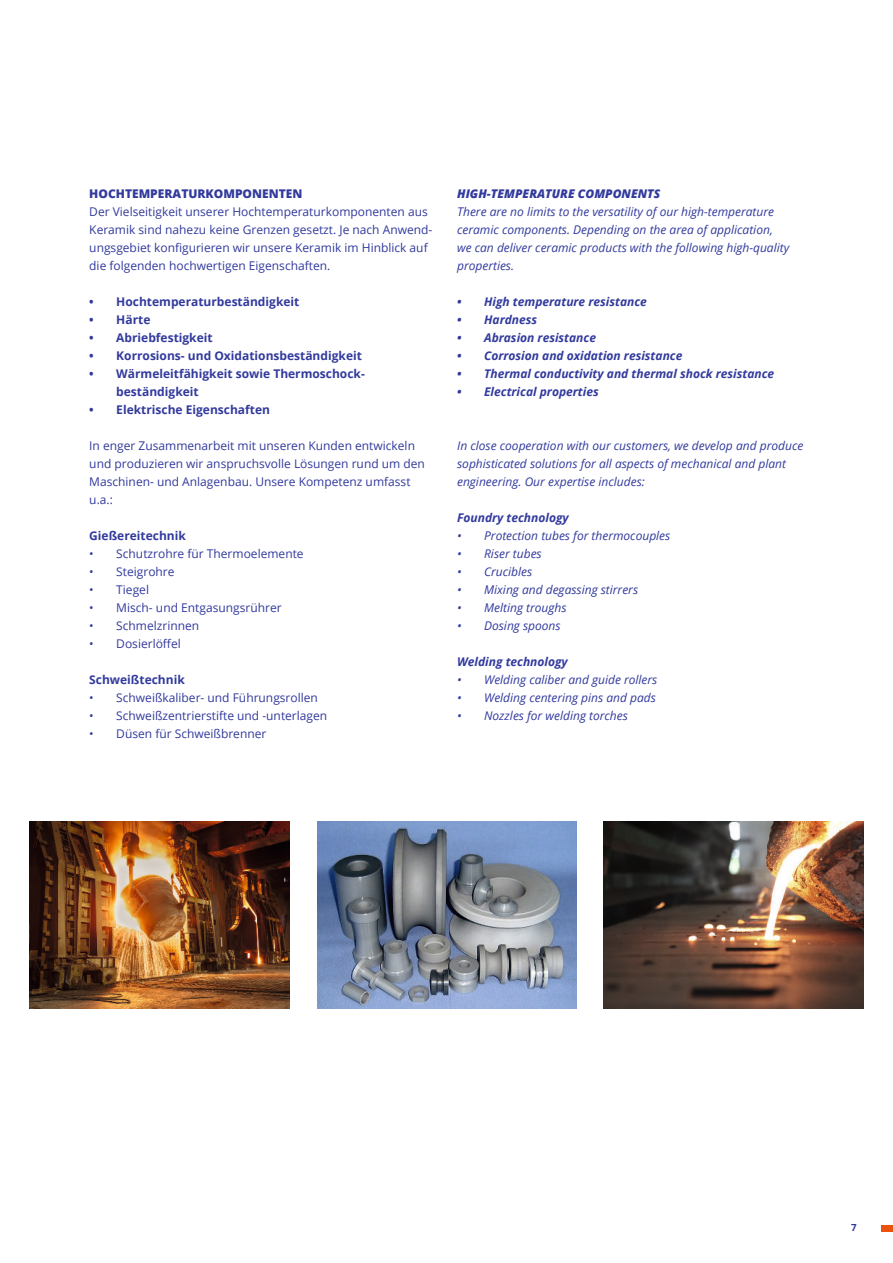
<style>
.page{position:relative;width:893px;height:1263px;background:#fff}
.page>*{position:absolute;margin:0;border:0;box-sizing:border-box;transform-origin:0 0}
.t1{font:12px/18px "Open Sans";color:#323a9d}
.t2{font:italic 12px/18px "Open Sans";color:#323a9d}
.t3{font:700 12px/18px "Open Sans";color:#323a9d}
.t4{font:italic 700 12px "Open Sans";color:#323a9d}
.t5{font:italic 800 12px "Open Sans";color:#323a9d}
.t6{font:800 12px "Open Sans";color:#323a9d}
.t7{font:700 9.75px "Open Sans";color:#323a9d}
</style>
<div class="page">
<img style="left:30px;top:821px;width:259px;height:187px">
<img style="left:317px;top:821px;width:259px;height:187px">
<img style="left:604px;top:821px;width:259px;height:187px">
<div style="left:881px;top:1225px;width:12px;height:7px;background:#eb520e"></div>
<p class="t6" style="left:89px;top:189px;width:215px">HOCHTEMPERATURKOMPONENTEN</p>
<p class="t1" style="left:89px;top:204px;width:345px">Der Vielseitigkeit unserer Hochtemperaturkomponenten aus Keramik sind nahezu keine Grenzen gesetzt. Je nach Anwend&shy;ungsgebiet konfigurieren wir unsere Keramik im Hinblick auf die folgenden hochwertigen Eigenschaften.</p>
<p class="t3" style="left:89px;top:294px;width:212px">• Hochtemperaturbeständigkeit</p>
<p class="t3" style="left:89px;top:312px;width:63px">• Härte</p>
<p class="t3" style="left:89px;top:330px;width:125px">• Abriebfestigkeit</p>
<p class="t3" style="left:89px;top:348px;width:274px">• Korrosions- und Oxidationsbeständigkeit</p>
<p class="t3" style="left:116px;top:366px;width:250px;text-indent:-27px">• Wärmeleitfähigkeit sowie Thermoschock&shy;beständigkeit</p>
<p class="t3" style="left:89px;top:402px;width:182px">• Elektrische Eigenschaften</p>
<p class="t1" style="left:89px;top:436px;width:337px">In enger Zusammenarbeit mit unseren Kunden entwickeln und produzieren wir anspruchsvolle Lösungen rund um den Maschinen- und Anlagenbau. Unsere Kompetenz umfasst u.a.:</p>
<p class="t3" style="left:89px;top:528px;width:98px">Gießereitechnik</p>
<p class="t1" style="left:89px;top:546px;width:216px">• Schutzrohre für Thermoelemente</p>
<p class="t1" style="left:89px;top:564px;width:87px">• Steigrohre</p>
<p class="t1" style="left:89px;top:582px;width:61px">• Tiegel</p>
<p class="t1" style="left:89px;top:600px;width:194px">• Misch- und Entgasungsrührer</p>
<p class="t1" style="left:89px;top:618px;width:111px">• Schmelzrinnen</p>
<p class="t1" style="left:89px;top:636px;width:93px">• Dosierlöffel</p>
<p class="t3" style="left:89px;top:672px;width:97px">Schweißtechnik</p>
<p class="t1" style="left:89px;top:690px;width:230px">• Schweißkaliber- und Führungsrollen</p>
<p class="t1" style="left:89px;top:708px;width:239px">• Schweißzentrierstifte und -unterlagen</p>
<p class="t1" style="left:89px;top:726px;width:179px">• Düsen für Schweißbrenner</p>
<p class="t5" style="left:457px;top:189px;width:205px">HIGH-TEMPERATURE COMPONENTS</p>
<p class="t2" style="left:457px;top:202px;width:334px">There are no limits to the versatility of our high-temperature ceramic components. Depending on the area of application, we can deliver ceramic products with the following high-quality properties.</p>
<p class="t4" style="left:457px;top:297px;width:191px">• High temperature resistance</p>
<p class="t4" style="left:457px;top:315px;width:81px">• Hardness</p>
<p class="t4" style="left:457px;top:333px;width:140px">• Abrasion resistance</p>
<p class="t4" style="left:457px;top:351px;width:227px">• Corrosion and oxidation resistance</p>
<p class="t4" style="left:457px;top:369px;width:319px">• Thermal conductivity and thermal shock resistance</p>
<p class="t4" style="left:457px;top:387px;width:143px">• Electrical properties</p>
<p class="t2" style="left:457px;top:438px;width:348px">In close cooperation with our customers, we develop and produce sophisticated solutions for all aspects of mechanical and plant engineering. Our expertise includes:</p>
<p class="t4" style="left:457px;top:513px;width:113px">Foundry technology</p>
<p class="t2" style="left:457px;top:528px;width:215px">• Protection tubes for thermocouples</p>
<p class="t2" style="left:457px;top:546px;width:86px">• Riser tubes</p>
<p class="t2" style="left:457px;top:564px;width:77px">• Crucibles</p>
<p class="t2" style="left:457px;top:582px;width:183px">• Mixing and degassing stirrers</p>
<p class="t2" style="left:457px;top:600px;width:111px">• Melting troughs</p>
<p class="t2" style="left:457px;top:618px;width:105px">• Dosing spoons</p>
<p class="t4" style="left:457px;top:657px;width:112px">Welding technology</p>
<p class="t2" style="left:457px;top:672px;width:202px">• Welding caliber and guide rollers</p>
<p class="t2" style="left:457px;top:690px;width:200px">• Welding centering pins and pads</p>
<p class="t2" style="left:457px;top:708px;width:172px">• Nozzles for welding torches</p>
<p class="t7" style="left:851px;top:1223px;width:7px">7</p>
</div>
